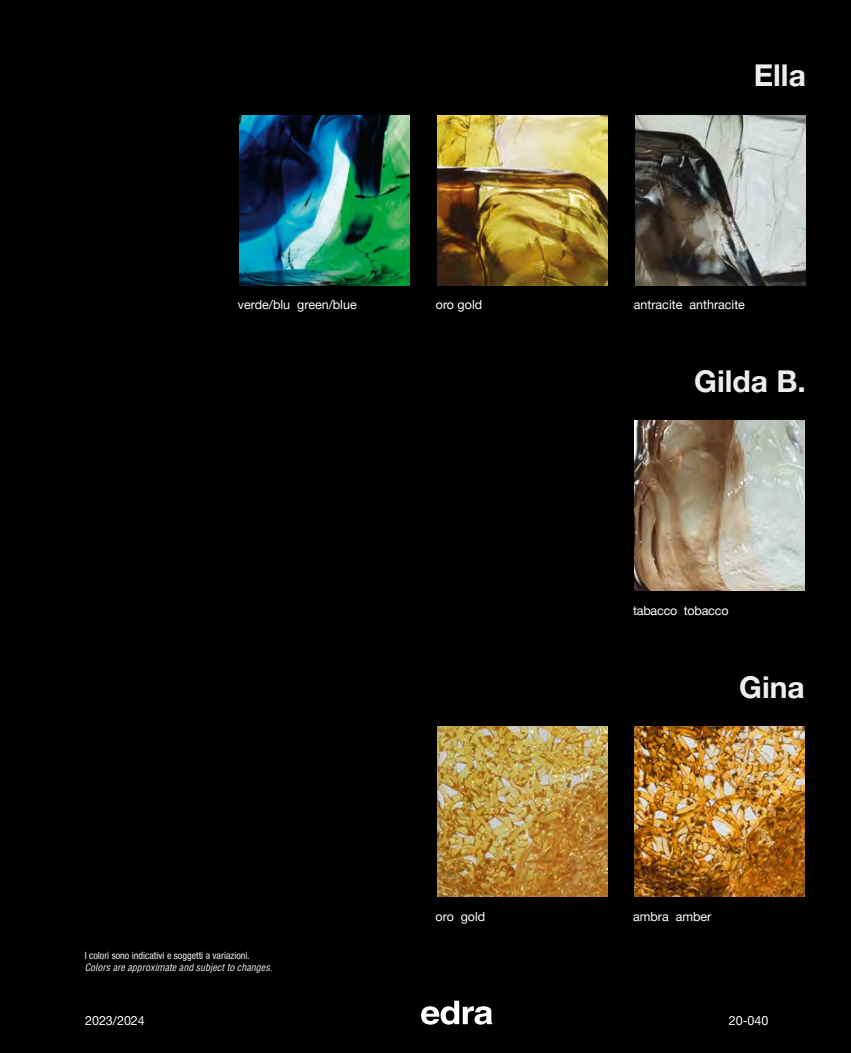
<style>
.page{position:relative;width:851px;height:1053px;background:#fff}
.page>*{position:absolute;margin:0;border:0;box-sizing:border-box;transform-origin:0 0}
.t1{font:700 30px "Helvetica Neue LT Pro";color:#ededed}
.t2{font:12.5px "Helvetica Neue LT Pro";color:#fff}
.t3{font:condensed 10px "Helvetica Neue Condensed";color:#ededed}
.t4{font:italic condensed 10px "Helvetica LT Pro";color:#ededed}
</style>
<div class="page">
<div style="left:0;top:0;width:850px;height:1052px;background:#000"></div>
<svg style="left:421px;top:1000px;width:71px;height:24px"></svg>
<img style="left:634px;top:726px;width:170px;height:170px">
<img style="left:437px;top:726px;width:170px;height:170px">
<img style="left:635px;top:116px;width:170px;height:169px">
<img style="left:240px;top:116px;width:169px;height:169px">
<img style="left:437px;top:116px;width:170px;height:169px">
<img style="left:634px;top:421px;width:170px;height:169px">
<h1 class="t1" style="left:753px;top:56px;width:54px">Ella</h1>
<p class="t2" style="left:238px;top:297px;width:120px">verde/blu green/blue</p>
<p class="t2" style="left:436px;top:297px;width:48px">oro gold</p>
<p class="t2" style="left:633px;top:297px;width:113px">antracite anthracite</p>
<h1 class="t1" style="left:694px;top:363px;width:113px">Gilda B.</h1>
<p class="t3" style="left:85px;top:949px;width:167px">I colori sono indicativi e soggetti a variazioni.</p>
<p class="t4" style="left:85px;top:960px;width:189px">Colors are approximate and subject to changes.</p>
<p class="t2" style="left:633px;top:602px;width:97px">tabacco tobacco</p>
<h1 class="t1" style="left:739px;top:668px;width:67px">Gina</h1>
<p class="t2" style="left:435px;top:908px;width:51px">oro gold</p>
<p class="t2" style="left:633px;top:908px;width:80px">ambra amber</p>
<p class="t2" style="left:85px;top:1012px;width:61px">2023/2024</p>
<p class="t2" style="left:728px;top:1012px;width:41px">20-040</p>
</div>
